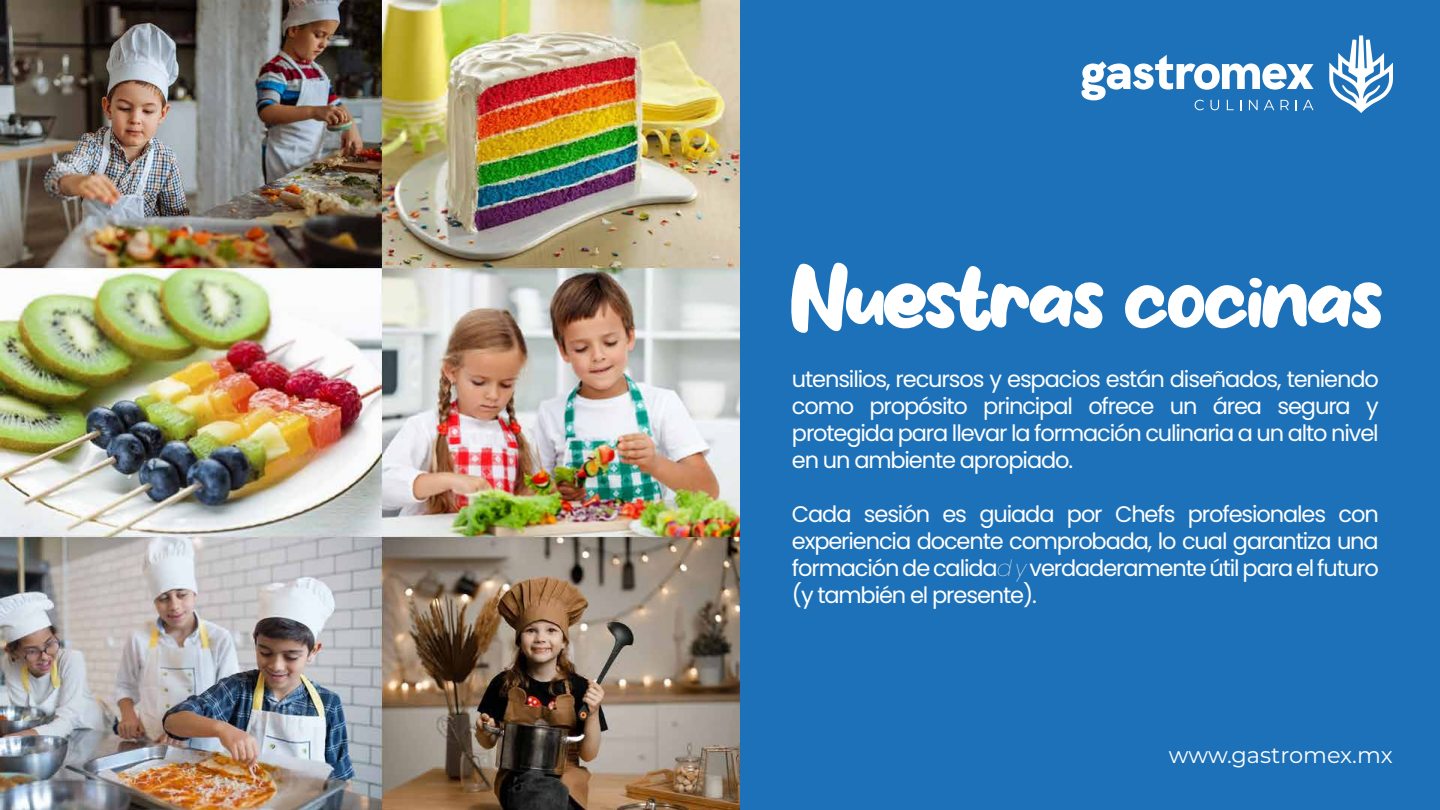
<style>
.page{position:relative;width:1440px;height:810px;background:#fff}
.page>*{position:absolute;margin:0;border:0;box-sizing:border-box;transform-origin:0 0}
.t1{font:89.47px "Milky Honey";letter-spacing:-.05em;color:#fff}
.t2{font:22.5px/27px "Poppins";letter-spacing:-.05em;color:#fff;text-align:justify}
.t3{font:22.5px "Montserrat";color:#fff}
.s1{font-weight:100;font-style:italic}
</style>
<div class="page">
<img style="left:0;top:0;width:740px;height:810px">
<div style="left:740px;top:0;width:700px;height:810px;background:#1d71b8"></div>
<svg style="left:1329px;top:35px;width:64px;height:78px"></svg>
<svg style="left:1082px;top:55px;width:232px;height:55px"></svg>
<h1 class="t1" style="left:788px;top:257px;width:596px">Nuestras cocinas</h1>
<p class="t2" style="left:792px;top:366px;width:588px">utensilios, recursos y espacios están diseñados, teniendo como propósito principal ofrece un área segura y protegida para llevar la formación culinaria a un alto nivel en un ambiente apropiado.</p>
<p class="t2" style="left:792px;top:501px;width:588px">Cada sesión es guiada por Chefs profesionales con experiencia docente comprobada, lo cual garantiza una formación de calida<span class="s1">d y</span> verdaderamente útil para el futuro (y también el presente).</p>
<p class="t3" style="left:1169px;top:740px;width:226px">www.gastromex.mx</p>
</div>
